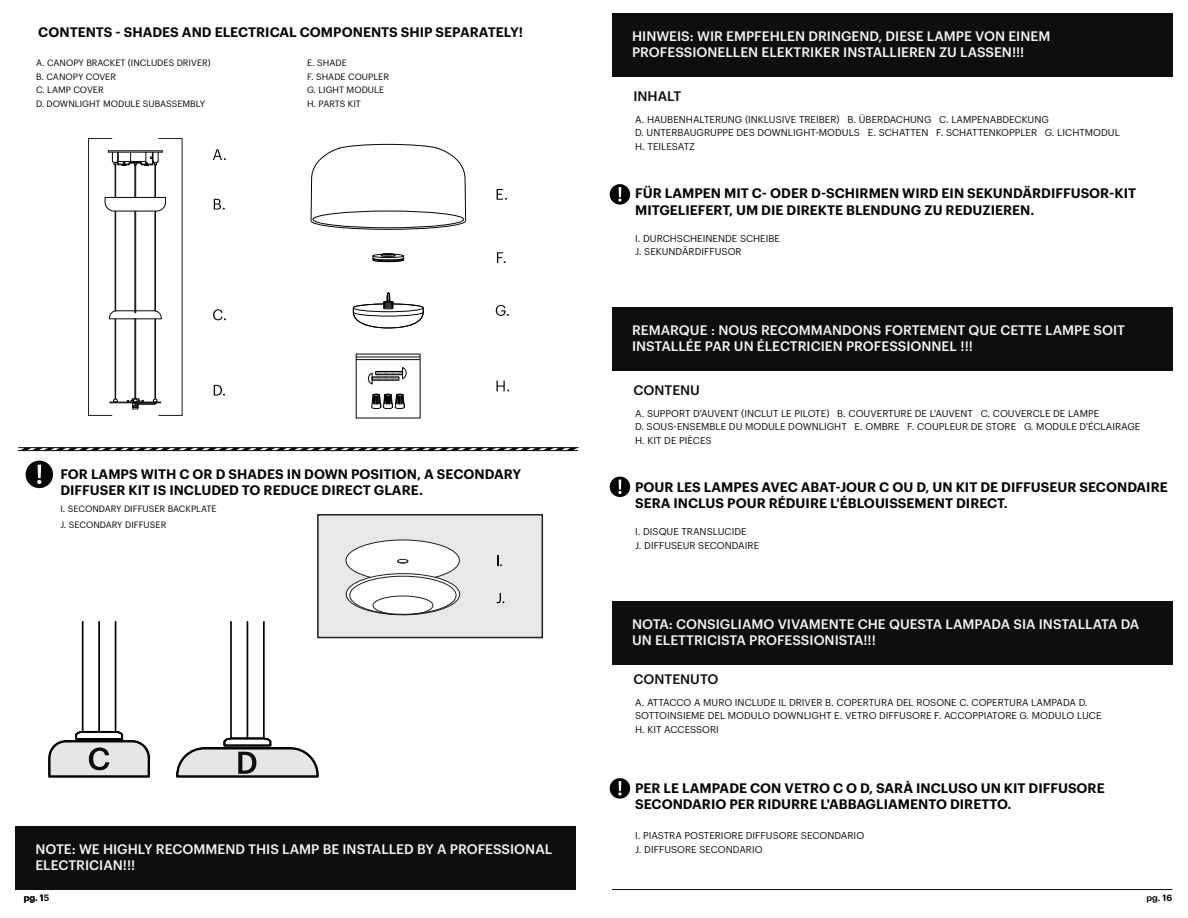
<style>
.page{position:relative;width:1188px;height:918px;background:#fff}
.page>*{position:absolute;margin:0;border:0;box-sizing:border-box;transform-origin:0 0}
.t1{font:600 13.5px/16.5px "Graphik";color:#060606}
.t2{font:500 13.5px/16.2px "Graphik";color:#f4f5f6}
.t3{font:500 13.5px "Graphik";color:#0f0e0e}
.t4{font:9.75px/13.5px "Graphik";color:#0f0e0e}
.t5{font:9px/13.5px "Graphik";color:#060606}
.t6{font:600 9px "Graphik";color:#0f0e0e}
</style>
<div class="page">
<hr style="left:98px;top:622px;width:2px;height:110px;background:#040505">
<hr style="left:115px;top:622px;width:1px;height:110px;background:#040505">
<hr style="left:82px;top:622px;width:2px;height:110px;background:#040505">
<svg style="left:26px;top:461px;width:27px;height:27px"></svg>
<svg style="left:108px;top:151px;width:55px;height:15px"></svg>
<svg style="left:213px;top:149px;width:13px;height:11px"></svg>
<svg style="left:214px;top:199px;width:11px;height:11px"></svg>
<svg style="left:213px;top:309px;width:13px;height:11px"></svg>
<svg style="left:214px;top:385px;width:11px;height:11px"></svg>
<svg style="left:497px;top:189px;width:10px;height:11px"></svg>
<svg style="left:497px;top:252px;width:9px;height:11px"></svg>
<svg style="left:496px;top:305px;width:13px;height:11px"></svg>
<svg style="left:109px;top:310px;width:53px;height:10px"></svg>
<hr style="left:135px;top:165px;width:1px;height:147px;background:#040505">
<hr style="left:135px;top:319px;width:1px;height:80px;background:#040505">
<hr style="left:115px;top:165px;width:1px;height:146px;background:#040505">
<hr style="left:115px;top:319px;width:1px;height:80px;background:#040505">
<hr style="left:155px;top:165px;width:1px;height:146px;background:#040505">
<hr style="left:155px;top:319px;width:1px;height:80px;background:#040505">
<hr style="left:110px;top:402px;width:51px;height:1px;background:#040505">
<hr style="left:110px;top:403px;width:51px;height:1px;background:#040505">
<svg style="left:112px;top:398px;width:6px;height:5px"></svg>
<svg style="left:105px;top:197px;width:61px;height:15px"></svg>
<div style="left:88px;top:138px;width:24px;height:278px;border:1px solid #231f20"></div>
<svg style="left:127px;top:398px;width:34px;height:11px"></svg>
<div style="left:15px;top:826px;width:561px;height:64px;background:#0f0e0e"></div>
<hr style="left:18px;top:447px;width:561px;height:1px;background:#0f0e0e">
<hr style="left:18px;top:450px;width:560px;height:1px;background:#0f0e0e">
<svg style="left:497px;top:381px;width:12px;height:10px"></svg>
<svg style="left:20px;top:448px;width:557px;height:3px"></svg>
<svg style="left:48px;top:730px;width:102px;height:48px"></svg>
<hr style="left:247px;top:622px;width:1px;height:116px;background:#040505">
<hr style="left:263px;top:622px;width:2px;height:116px;background:#040505">
<hr style="left:230px;top:622px;width:2px;height:116px;background:#040505">
<svg style="left:176px;top:737px;width:143px;height:41px"></svg>
<hr style="left:356px;top:359px;width:64px;height:1px;background:#040505">
<hr style="left:356px;top:357px;width:64px;height:1px;background:#040505">
<svg style="left:371px;top:394px;width:34px;height:16px"></svg>
<svg style="left:368px;top:367px;width:39px;height:18px"></svg>
<svg style="left:318px;top:515px;width:224px;height:123px"></svg>
<svg style="left:353px;top:292px;width:71px;height:37px"></svg>
<svg style="left:310px;top:144px;width:156px;height:86px"></svg>
<svg style="left:373px;top:253px;width:31px;height:9px"></svg>
<hr style="left:612px;top:889px;width:560px;height:1px;background:#0f0e0e">
<div style="left:612px;top:14px;width:560px;height:63px;background:#0f0e0e"></div>
<div style="left:612px;top:307px;width:560px;height:64px;background:#0f0e0e"></div>
<div style="left:612px;top:601px;width:560px;height:63px;background:#0f0e0e"></div>
<svg style="left:610px;top:184px;width:20px;height:21px"></svg>
<svg style="left:610px;top:477px;width:20px;height:20px"></svg>
<svg style="left:610px;top:778px;width:20px;height:21px"></svg>
<h1 class="t1" style="left:38px;top:23px;width:486px">CONTENTS - SHADES AND ELECTRICAL COMPONENTS SHIP SEPARATELY!</h1>
<p class="t5" style="left:36px;top:55px;width:176px">A. CANOPY BRACKET (INCLUDES DRIVER)<br>B. CANOPY COVER<br>C. LAMP COVER<br>D. DOWNLIGHT MODULE SUBASSEMBLY</p>
<p class="t5" style="left:307px;top:55px;width:83px">E. SHADE<br>F. SHADE COUPLER<br>G. LIGHT MODULE<br>H. PARTS KIT</p>
<h1 class="t1" style="left:60px;top:465px;width:462px">FOR LAMPS WITH C OR D SHADES IN DOWN POSITION, A SECONDARY<br>DIFFUSER KIT IS INCLUDED TO REDUCE DIRECT GLARE.</h1>
<p class="t5" style="left:60px;top:500px;width:158px;line-height:16.5px">I. SECONDARY DIFFUSER BACKPLATE<br>J. SECONDARY DIFFUSER</p>
<h1 class="t2" style="left:35px;top:840px;width:518px">NOTE: WE HIGHLY RECOMMEND THIS LAMP BE INSTALLED BY A PROFESSIONAL<br>ELECTRICIAN!!!</h1>
<p class="t6" style="left:24px;top:891px;width:27px">pg. 15</p>
<h1 class="t2" style="left:632px;top:27px;width:420px">HINWEIS: WIR EMPFEHLEN DRINGEND, DIESE LAMPE VON EINEM<br>PROFESSIONELLEN ELEKTRIKER INSTALLIEREN ZU LASSEN!!!</h1>
<h1 class="t3" style="left:633px;top:86px;width:50px">INHALT</h1>
<p class="t4" style="left:635px;top:112px;width:486px">A. HAUBENHALTERUNG (INKLUSIVE TREIBER) B. ÜBERDACHUNG C. LAMPENABDECKUNG<br>D. UNTERBAUGRUPPE DES DOWNLIGHT-MODULS E. SCHATTEN F. SCHATTENKOPPLER G. LICHTMODUL<br>H. TEILESATZ</p>
<h1 class="t1" style="left:635px;top:184px;width:503px">FÜR LAMPEN MIT C- ODER D-SCHIRMEN WIRD EIN SEKUNDÄRDIFFUSOR-KIT<br>MITGELIEFERT, UM DIE DIREKTE BLENDUNG ZU REDUZIEREN.</h1>
<p class="t4" style="left:635px;top:230px;width:147px">I. DURCHSCHEINENDE SCHEIBE<br>J. SEKUNDÄRDIFFUSOR</p>
<h1 class="t2" style="left:632px;top:321px;width:494px">REMARQUE : NOUS RECOMMANDONS FORTEMENT QUE CETTE LAMPE SOIT<br>INSTALLÉE PAR UN ÉLECTRICIEN PROFESSIONNEL !!!</h1>
<h1 class="t3" style="left:633px;top:380px;width:68px">CONTENU</h1>
<p class="t4" style="left:635px;top:406px;width:507px">A. SUPPORT D'AUVENT (INCLUT LE PILOTE) B. COUVERTURE DE L'AUVENT C. COUVERCLE DE LAMPE<br>D. SOUS-ENSEMBLE DU MODULE DOWNLIGHT E. OMBRE F. COUPLEUR DE STORE G. MODULE D'ÉCLAIRAGE<br>H. KIT DE PIÈCES</p>
<h1 class="t1" style="left:635px;top:477px;width:534px">POUR LES LAMPES AVEC ABAT-JOUR C OU D, UN KIT DE DIFFUSEUR SECONDAIRE<br>SERA INCLUS POUR RÉDUIRE L'ÉBLOUISSEMENT DIRECT.</h1>
<p class="t4" style="left:635px;top:524px;width:126px">I. DISQUE TRANSLUCIDE<br>J. DIFFUSEUR SECONDAIRE</p>
<h1 class="t2" style="left:632px;top:615px;width:509px">NOTA: CONSIGLIAMO VIVAMENTE CHE QUESTA LAMPADA SIA INSTALLATA DA<br>UN ELETTRICISTA PROFESSIONISTA!!!</h1>
<h1 class="t3" style="left:633px;top:669px;width:87px">CONTENUTO</h1>
<p class="t4" style="left:635px;top:695px;width:468px">A. ATTACCO A MURO INCLUDE IL DRIVER B. COPERTURA DEL ROSONE C. COPERTURA LAMPADA D.<br>SOTTOINSIEME DEL MODULO DOWNLIGHT E. VETRO DIFFUSORE F. ACCOPPIATORE G. MODULO LUCE<br>H. KIT ACCESSORI</p>
<h1 class="t1" style="left:635px;top:778px;width:471px">PER LE LAMPADE CON VETRO C O D, SARÀ INCLUSO UN KIT DIFFUSORE<br>SECONDARIO PER RIDURRE L'ABBAGLIAMENTO DIRETTO.</h1>
<p class="t4" style="left:635px;top:828px;width:231px">I. PIASTRA POSTERIORE DIFFUSORE SECONDARIO<br>J. DIFFUSORE SECONDARIO</p>
<p class="t6" style="left:1146px;top:891px;width:27px">pg. 16</p>
</div>
